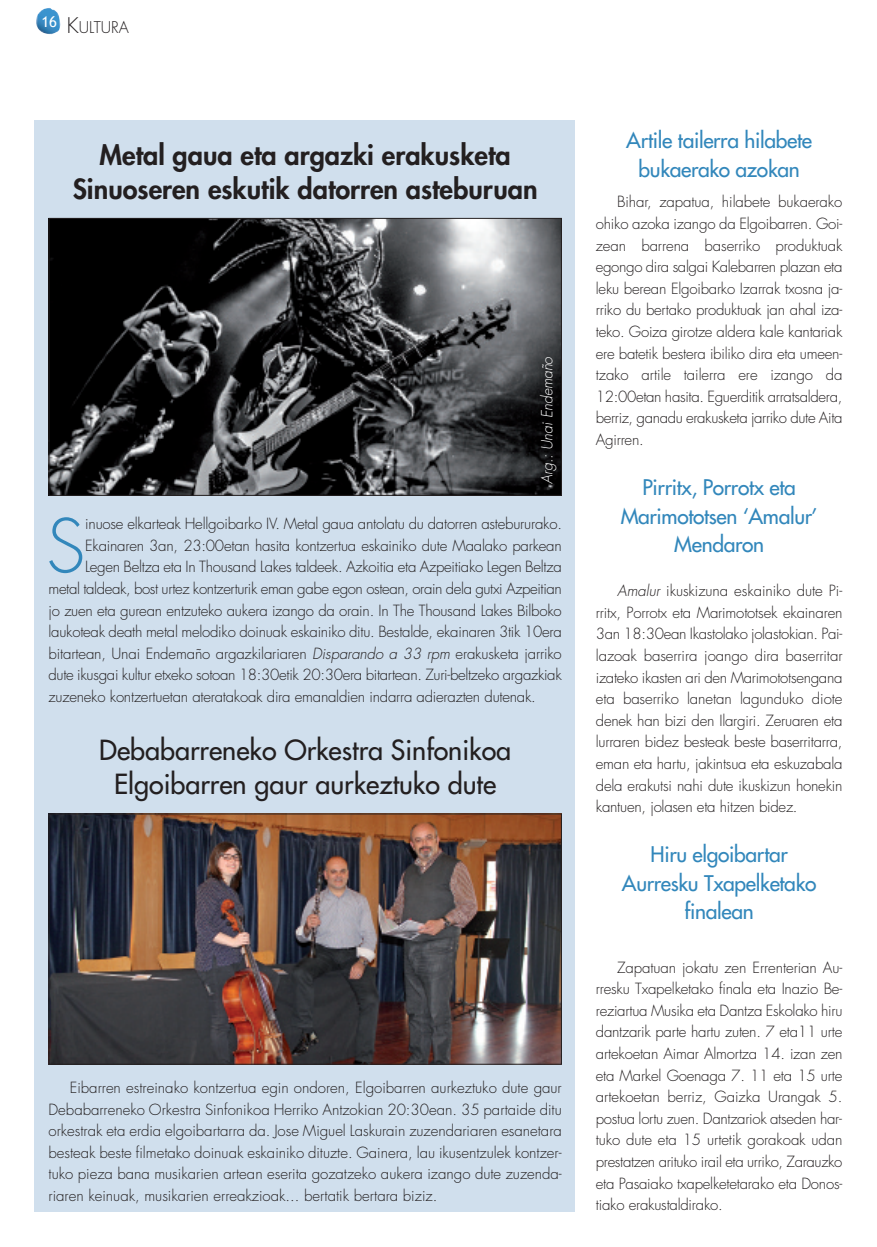
<style>
.page{position:relative;width:877px;height:1247px;background:#fff}
.page>*{position:absolute;margin:0;border:0;box-sizing:border-box;transform-origin:0 0}
.t1{font:300 72.3px "Futura";color:#3287bb}
.t2{font:800 27px/34.5px "Futura";color:#231f20;text-align:center}
.t3{font:27px/34.5px "Futura";color:#231f20;text-align:center}
.t4{font:21px/28.5px "Futura";letter-spacing:-.015em;color:#3287bb;text-align:center}
.t5{font:300 15.75px "Futura";color:#231f20}
.t6{font:300 15px/21.6px "Futura";letter-spacing:-.015em;color:#231f20;text-align:justify}
.t7{font:italic 300 15px "Futura";letter-spacing:-.01em;color:#fff;scale:.95 1}
.t8{font:15px "Trebuchet MS";color:#fff}
.s1{font-size:21px}
.s2{font-style:italic}
</style>
<div class="page">
<img style="left:36px;top:8px;width:24px;height:26px">
<div style="left:34px;top:120px;width:541px;height:1092px;background:#d0dfed"></div>
<img style="left:51px;top:220px;width:509px;height:274px">
<div style="left:49px;top:218px;width:513px;height:278px;border:1px solid #231f20"></div>
<img style="left:51px;top:815px;width:509px;height:247px">
<div style="left:49px;top:813px;width:513px;height:251px;border:1px solid #231f20"></div>
<p class="t8" style="left:41px;top:13px;width:17px">16</p>
<p class="t5" style="left:67px;top:20px;width:64px"><span class="s1">K</span>ULTURA</p>
<h2 class="t2" style="left:73px;top:140px;width:466px">Metal gaua eta argazki erakusketa<br>Sinuoseren eskutik datorren asteburuan</h2>
<h3 class="t4" style="left:626px;top:128px;width:187px">Artile tailerra hilabete bukaerako azokan</h3>
<p class="t6" style="left:596px;top:192px;width:248px;text-indent:21px">Bihar, zapatua, hilabete bukaerako ohiko azoka izango da Elgoibarren. Goi&shy;zean barrena baserriko produktuak egongo dira salgai Kalebarren plazan eta leku berean Elgoibarko Izarrak txosna ja&shy;rriko du bertako produktuak jan ahal iza&shy;teko. Goiza girotze aldera kale kantariak ere batetik bestera ibiliko dira eta umeen&shy;tzako artile tailerra ere izango da 12:00etan hasita. Eguerditik arratsaldera, berriz, ganadu erakusketa jarriko dute Aita Agirren.</p>
<h3 class="t4" style="left:621px;top:474px;width:198px">Pirritx, Porrotx eta<br>Marimototsen ‘Amalur’<br>Mendaron</h3>
<p class="t6" style="left:596px;top:581px;width:248px;text-indent:21px"><span class="s2">Amalur</span> ikuskizuna eskainiko dute Pi&shy;rritx, Porrotx eta Marimototsek ekainaren 3an 18:30ean Ikastolako jolastokian. Pai&shy;lazoak baserrira joango dira baserritar izateko ikasten ari den Marimototsengana eta baserriko lanetan lagunduko diote denek han bizi den Ilargiri. Zeruaren eta lurraren bidez besteak beste baserritarra, eman eta hartu, jakintsua eta eskuzabala dela erakutsi nahi dute ikuskizun honekin kantuen, jolasen eta hitzen bidez.</p>
<h3 class="t4" style="left:622px;top:842px;width:196px">Hiru elgoibartar<br>Aurresku Txapelketako finalean</h3>
<p class="t7" style="left:540px;top:484px;width:135px;rotate:-90deg">Arg.: Unai Endemaño</p>
<h1 class="t1" style="left:46px;top:513px;width:41px">S</h1>
<p class="t6" style="left:85px;top:514px;width:478px">inuose elkarteak Hellgoibarko IV. Metal gaua antolatu du datorren astebururako.</p>
<p class="t6" style="left:85px;top:536px;width:478px">Ekainaren 3an, 23:00etan hasita kontzertua eskainiko dute Maalako parkean</p>
<p class="t6" style="left:85px;top:557px;width:478px">Legen Beltza eta In Thousand Lakes taldeek. Azkoitia eta Azpeitiako Legen Beltza</p>
<p class="t6" style="left:49px;top:579px;width:515px">metal taldeak, bost urtez kontzerturik eman gabe egon ostean, orain dela gutxi Azpeitian</p>
<p class="t6" style="left:49px;top:601px;width:515px">jo zuen eta gurean entzuteko aukera izango da orain. In The Thousand Lakes Bilboko</p>
<p class="t6" style="left:49px;top:622px;width:515px">laukoteak death metal melodiko doinuak eskainiko ditu. Bestalde, ekainaren 3tik 10era</p>
<p class="t6" style="left:49px;top:644px;width:515px">bitartean, Unai Endemaño argazkilariaren <span class="s2">Disparando a 33 rpm</span> erakusketa jarriko</p>
<p class="t6" style="left:49px;top:665px;width:515px">dute ikusgai kultur etxeko sotoan 18:30etik 20:30era bitartean. Zuri-beltzeko argazkiak</p>
<p class="t6" style="left:49px;top:687px;width:489px">zuzeneko kontzertuetan ateratakoak dira emanaldien indarra adierazten dutenak.</p>
<h2 class="t3" style="left:99px;top:734px;width:414px">Debabarreneko Orkestra Sinfonikoa<br>Elgoibarren gaur aurkeztuko dute</h2>
<p class="t6" style="left:49px;top:1078px;width:515px;text-indent:21px">Eibarren estreinako kontzertua egin ondoren, Elgoibarren aurkeztuko dute gaur Debabarreneko Orkestra Sinfonikoa Herriko Antzokian 20:30ean. 35 partaide ditu orkestrak eta erdia elgoibartarra da. Jose Miguel Laskurain zuzendariaren esanetara besteak beste filmetako doinuak eskainiko dituzte. Gainera, lau ikusentzulek kontzer&shy;tuko pieza bana musikarien artean eserita gozatzeko aukera izango dute zuzenda&shy;riaren keinuak, musikarien erreakzioak... bertatik bertara biziz.</p>
<p class="t6" style="left:596px;top:957px;width:248px;text-indent:21px">Zapatuan jokatu zen Errenterian Au&shy;rresku Txapelketako finala eta Inazio Be&shy;reziartua Musika eta Dantza Eskolako hiru dantzarik parte hartu zuten. 7 eta11 urte artekoetan Aimar Almortza 14. izan zen eta Markel Goenaga 7. 11 eta 15 urte artekoetan berriz, Gaizka Urangak 5. postua lortu zuen. Dantzariok atseden har&shy;tuko dute eta 15 urtetik gorakoak udan prestatzen arituko irail eta urriko, Zarauzko eta Pasaiako txapelketetarako eta Donos&shy;tiako erakustaldirako.</p>
</div>
